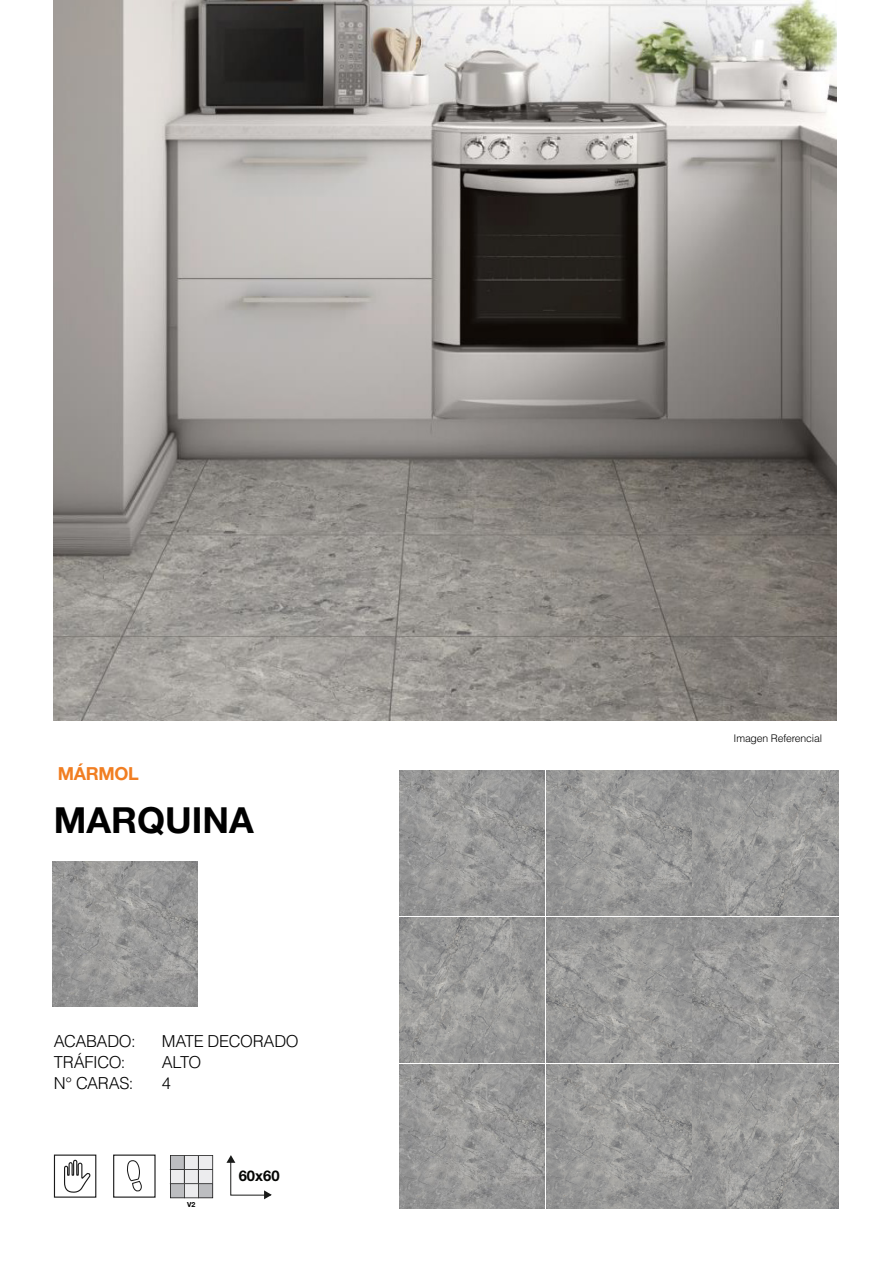
<style>
.page{position:relative;width:893px;height:1263px;background:#fff}
.page>*{position:absolute;margin:0;border:0;box-sizing:border-box;transform-origin:0 0}
.t1{font:700 36px "Helvetica Neue LT Std";color:#000}
.t2{font:700 18px "Helvetica Neue LT Std";letter-spacing:-.02em;color:#f17e22}
.t3{font:300 16.5px "Helvetica LT Std";letter-spacing:-.02em;color:#000}
.t4{font:700 14.85px "Helvetica Neue LT Std";color:#040503}
.t5{font:300 10.5px "Helvetica LT Std";letter-spacing:-.015em;color:#000}
.t6{font:700 7.05px "Helvetica Neue LT Std";color:#000}
</style>
<div class="page">
<img style="left:399px;top:770px;width:145px;height:145px">
<img style="left:546px;top:770px;width:145px;height:145px">
<img style="left:693px;top:770px;width:146px;height:145px">
<img style="left:693px;top:917px;width:146px;height:145px">
<img style="left:546px;top:917px;width:145px;height:145px">
<img style="left:400px;top:917px;width:144px;height:145px">
<img style="left:399px;top:1064px;width:145px;height:145px">
<img style="left:546px;top:1064px;width:145px;height:145px">
<img style="left:693px;top:1064px;width:146px;height:145px">
<svg style="left:53px;top:1154px;width:103px;height:44px"></svg>
<svg style="left:170px;top:1155px;width:43px;height:43px;background:#c1c1c3"></svg>
<svg style="left:226px;top:1155px;width:46px;height:44px"></svg>
<img style="left:53px;top:861px;width:145px;height:145px">
<img style="left:54px;top:1px;width:783px;height:719px">
<p class="t2" style="left:58px;top:762px;width:82px">MÁRMOL</p>
<p class="t1" style="left:54px;top:798px;width:201px">MARQUINA</p>
<p class="t3" style="left:54px;top:1030px;width:83px">ACABADO:</p>
<p class="t3" style="left:162px;top:1030px;width:138px">MATE DECORADO</p>
<p class="t3" style="left:54px;top:1051px;width:73px">TRÁFICO:</p>
<p class="t3" style="left:162px;top:1051px;width:41px">ALTO</p>
<p class="t3" style="left:54px;top:1072px;width:81px">N° CARAS:</p>
<p class="t3" style="left:162px;top:1072px;width:11px">4</p>
<p class="t6" style="left:187px;top:1200px;width:10px">V2</p>
<p class="t4" style="left:239px;top:1167px;width:42px">60x60</p>
<p class="t5" style="left:734px;top:732px;width:90px">Imagen Referencial</p>
</div>
